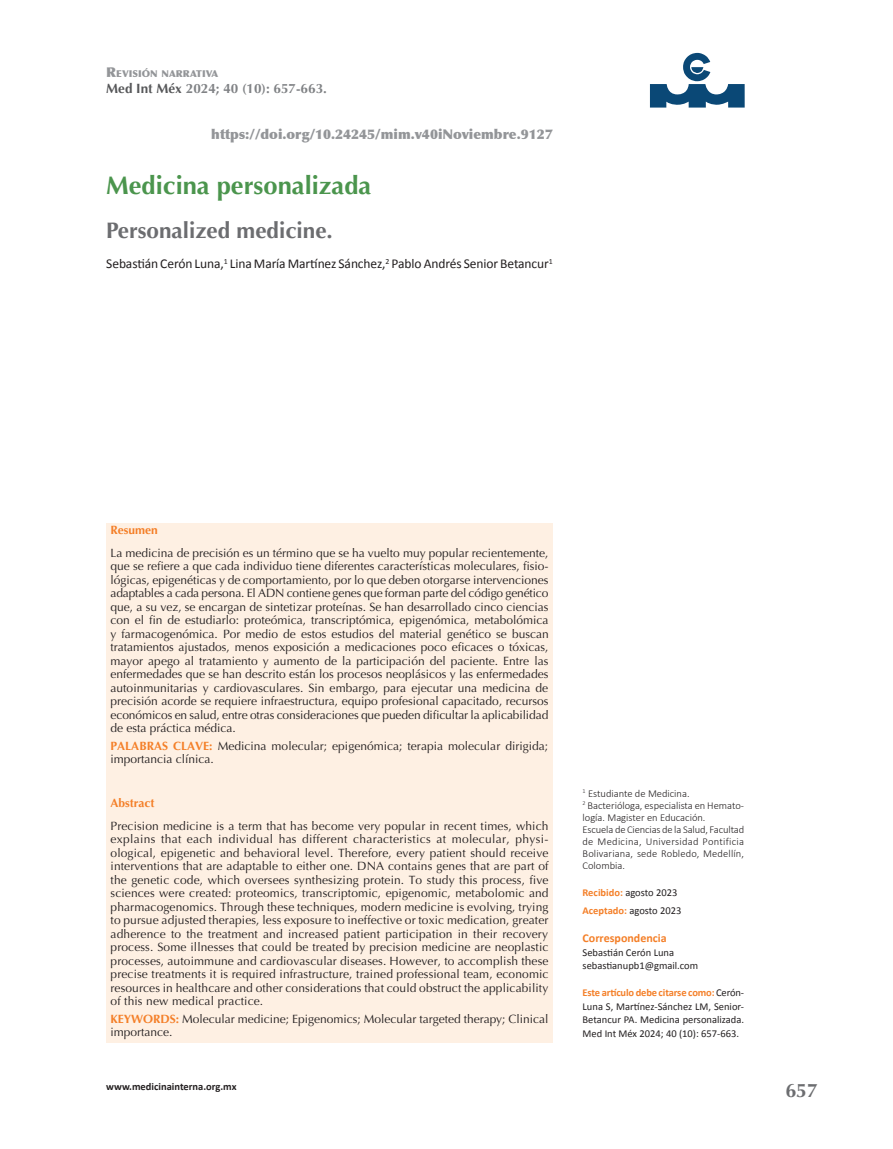
<style>
.page{position:relative;width:893px;height:1149px;background:#fff}
.page>*{position:absolute;margin:0;border:0;box-sizing:border-box;transform-origin:0 0}
.t1{font:700 25.5px "Optima";color:#4b954d}
.t2{font:700 22.5px "Optima";color:#6c6d70}
.t3{font:700 19.5px "Optima";color:#6c6d70}
.t4{font:13.5px "Calibri";letter-spacing:-.01em;color:#231f20}
.t5{font:900 13.5px "Optima";color:#939598}
.t6{font:700 13.5px "Optima";color:#808285}
.t7{font:12px/13.5px "Optima";color:#231f20;text-align:justify}
.t8{font:700 12px "Optima";color:#f47f28}
.t9{font:700 12px "Calibri";color:#f47f28}
.t10{font:10.5px/13.5px "Calibri";color:#231f20}
.t11{font:300 10.5px/12px "Calibri";color:#231f20}
.t12{font:700 10.5px "Calibri";color:#231f20}
.t13{font:900 9.45px "Optima";color:#939598}
.s1{font-size:13.5px}
.s2{color:#57585a}
.s3{font-weight:700;color:#f47f28}
</style>
<div class="page">
<svg style="left:650px;top:53px;width:95px;height:54px"></svg>
<div style="left:106px;top:523px;width:447px;height:519px;background:#fef0e3"></div>
<p class="t13" style="left:106px;top:68px;width:113px"><span class="s1">R</span>EVISIÓN NARRATIVA</p>
<p class="t6" style="left:106px;top:80px;width:222px"><span class="s2">Med Int Méx</span> 2024; 40 (10): 657-663.</p>
<p class="t5" style="left:211px;top:126px;width:343px">https://doi.org/10.24245/mim.v40iNoviembre.9127</p>
<h1 class="t1" style="left:106px;top:170px;width:267px">Medicina personalizada</h1>
<h2 class="t2" style="left:106px;top:217px;width:228px">Personalized medicine.</h2>
<p class="t4" style="left:106px;top:254px;width:448px">Sebastián Cerón Luna,<sup>1</sup> Lina María Martínez Sánchez,<sup>2</sup> Pablo Andrés Senior Betancur<sup>1</sup></p>
<p class="t8" style="left:111px;top:523px;width:49px">Resumen</p>
<p class="t7" style="left:111px;top:545px;width:440px">La medicina de precisión es un término que se ha vuelto muy popular recientemente, que se refiere a que cada individuo tiene diferentes características moleculares, fisio&shy;lógicas, epigenéticas y de comportamiento, por lo que deben otorgarse intervenciones adaptables a cada persona. El ADN contiene genes que forman parte del código genético que, a su vez, se encargan de sintetizar proteínas. Se han desarrollado cinco ciencias con el fin de estudiarlo: proteómica, transcriptómica, epigenómica, metabolómica y farmacogenómica. Por medio de estos estudios del material genético se buscan tratamientos ajustados, menos exposición a medicaciones poco eficaces o tóxicas, mayor apego al tratamiento y aumento de la participación del paciente. Entre las enfermedades que se han descrito están los procesos neoplásicos y las enfermedades autoinmunitarias y cardiovasculares. Sin embargo, para ejecutar una medicina de precisión acorde se requiere infraestructura, equipo profesional capacitado, recursos económicos en salud, entre otras consideraciones que pueden dificultar la aplicabilidad de esta práctica médica.</p>
<p class="t7" style="left:111px;top:739px;width:439px"><span class="s3">PALABRAS CLAVE:</span> Medicina molecular; epigenómica; terapia molecular dirigida; importancia clínica.</p>
<p class="t8" style="left:111px;top:796px;width:45px">Abstract</p>
<p class="t7" style="left:111px;top:818px;width:439px">Precision medicine is a term that has become very popular in recent times, which explains that each individual has different characteristics at molecular, physi&shy;ological, epigenetic and behavioral level. Therefore, every patient should receive interventions that are adaptable to either one. DNA contains genes that are part of the genetic code, which oversees synthesizing protein. To study this process, five sciences were created: proteomics, transcriptomic, epigenomic, metabolomic and pharmacogenomics. Through these techniques, modern medicine is evolving, trying to pursue adjusted therapies, less exposure to ineffective or toxic medication, greater adherence to the treatment and increased patient participation in their recovery process. Some illnesses that could be treated by precision medicine are neoplastic processes, autoimmune and cardiovascular diseases. However, to accomplish these precise treatments it is required infrastructure, trained professional team, economic resources in healthcare and other considerations that could obstruct the applicability of this new medical practice.</p>
<p class="t7" style="left:111px;top:1011px;width:439px"><span class="s3">KEYWORDS:</span> Molecular medicine; Epigenomics; Molecular targeted therapy; Clinical importance.</p>
<p class="t12" style="left:106px;top:1079px;width:132px">www.medicinainterna.org.mx</p>
<p class="t11" style="left:583px;top:786px;width:163px"><sup>1</sup> Estudiante de Medicina.<br><sup>2</sup> Bacterióloga, especialista en Hemato&shy;logía. Magister en Educación.<br>Escuela de Ciencias de la Salud, Facultad de Medicina, Universidad Pontificia<br>Bolivariana, sede Robledo, Medellín,<br>Colombia.</p>
<p class="t10" style="left:583px;top:882px;width:100px;line-height:18px"><span class="s3">Recibido:</span> agosto 2023<br><span class="s3">Aceptado:</span> agosto 2023</p>
<p class="t9" style="left:583px;top:929px;width:86px">Correspondencia</p>
<p class="t10" style="left:583px;top:945px;width:117px">Sebastián Cerón Luna sebastianupb1@gmail.com</p>
<p class="t10" style="left:583px;top:985px;width:163px;text-align:justify"><span class="s3">Este artículo debe citarse como:</span> Cerón-Luna S, Martínez-Sánchez LM, Senior-Betancur PA. Medicina personalizada.<br>Med Int Méx 2024; 40 (10): 657-663.</p>
<h3 class="t3" style="left:785px;top:1079px;width:34px">657</h3>
</div>
